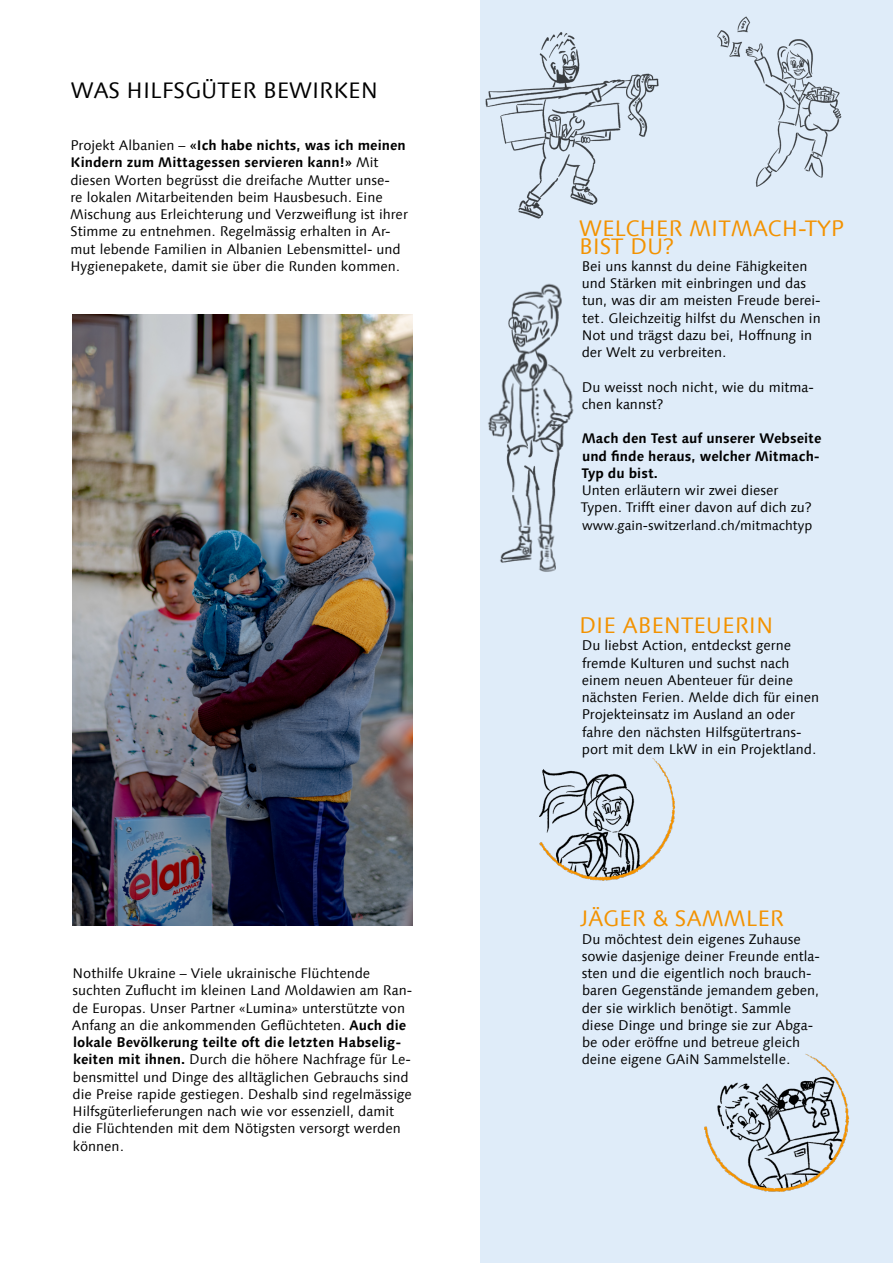
<style>
.page{position:relative;width:893px;height:1263px;background:#fff}
.page>*{position:absolute;margin:0;border:0;box-sizing:border-box;transform-origin:0 0}
.t1{font:22.5px/17.2px "Linotype Syntax Com";color:#f39200}
.t2{font:22.5px "Linotype Syntax Com";color:#000}
.t3{font:13.95px/17.2px "Linotype Syntax Com";color:#000}
.t4{font:700 13.95px/17.2px "Linotype Syntax Com";color:#000}
.t5{font:13.5px "Linotype Syntax Com";color:#000}
.s1{font-weight:700}
</style>
<div class="page">
<div style="left:480px;top:0;width:413px;height:1263px;background:#dfecf9"></div>
<img style="left:539px;top:758px;width:136px;height:123px">
<img style="left:704px;top:1054px;width:146px;height:138px">
<img style="left:485px;top:32px;width:174px;height:187px">
<img style="left:717px;top:16px;width:125px;height:171px">
<img style="left:412px;top:283px;width:162px;height:298px">
<img style="left:72px;top:314px;width:340px;height:611px">
<h1 class="t2" style="left:71px;top:76px;width:309px">WAS HILFSGÜTER BEWIRKEN</h1>
<p class="t3" style="left:70px;top:136px;width:339px">Projekt Albanien – <span class="s1">«Ich habe nichts, was ich meinen Kindern zum Mittagessen servieren kann!»</span> Mit diesen Worten begrüsst die dreifache Mutter unse-<br>re lokalen Mitarbeitenden beim Hausbesuch. Eine Mischung aus Erleichterung und Verzweiflung ist ihrer Stimme zu entnehmen. Regelmässig erhalten in Ar&shy;mut lebende Familien in Albanien Lebensmittel- und Hygienepakete, damit sie über die Runden kommen.</p>
<p class="t3" style="left:72px;top:964px;width:342px">Nothilfe Ukraine – Viele ukrainische Flüchtende suchten Zuflucht im kleinen Land Moldawien am Ran&shy;de Europas. Unser Partner «Lumina» unterstützte von Anfang an die ankommenden Geflüchteten. <span class="s1">Auch die lokale Bevölkerung teilte oft die letzten Habselig&shy;keiten mit ihnen.</span> Durch die höhere Nachfrage für Le&shy;bensmittel und Dinge des alltäglichen Gebrauchs sind die Preise rapide gestiegen. Deshalb sind regelmässige Hilfsgüterlieferungen nach wie vor essenziell, damit die Flüchtenden mit dem Nötigsten versorgt werden können.</p>
<h1 class="t1" style="left:579px;top:220px;width:266px">WELCHER MITMACH-TYP<br>BIST DU?</h1>
<p class="t3" style="left:582px;top:257px;width:241px">Bei uns kannst du deine Fähigkeiten und Stärken mit einbringen und das tun, was dir am meisten Freude berei&shy;tet. Gleichzeitig hilfst du Menschen in Not und trägst dazu bei, Hoffnung in der Welt zu verbreiten.</p>
<p class="t3" style="left:582px;top:378px;width:234px">Du weisst noch nicht, wie du mitma&shy;chen kannst?</p>
<p class="t4" style="left:581px;top:430px;width:242px">Mach den Test auf unserer Webseite und finde heraus, welcher Mitmach-<br>Typ du bist.</p>
<p class="t3" style="left:581px;top:482px;width:232px">Unten erläutern wir zwei dieser<br>Typen. Trifft einer davon auf dich zu?</p>
<p class="t5" style="left:582px;top:516px;width:232px">www.gain-switzerland.ch/mitmachtyp</p>
<h1 class="t1" style="left:579px;top:616px;width:196px">DIE ABENTEUERIN</h1>
<p class="t3" style="left:582px;top:637px;width:239px">Du liebst Action, entdeckst gerne fremde Kulturen und suchst nach einem neuen Abenteuer für deine nächsten Ferien. Melde dich für einen Projekteinsatz im Ausland an oder fahre den nächsten Hilfsgütertrans&shy;port mit dem LkW in ein Projektland.</p>
<h1 class="t1" style="left:580px;top:910px;width:205px">JÄGER &amp; SAMMLER</h1>
<p class="t3" style="left:582px;top:930px;width:240px">Du möchtest dein eigenes Zuhause sowie dasjenige deiner Freunde entla&shy;sten und die eigentlich noch brauch&shy;baren Gegenstände jemandem geben, der sie wirklich benötigt. Sammle diese Dinge und bringe sie zur Abga&shy;be oder eröffne und betreue gleich deine eigene GAiN Sammelstelle.</p>
</div>
